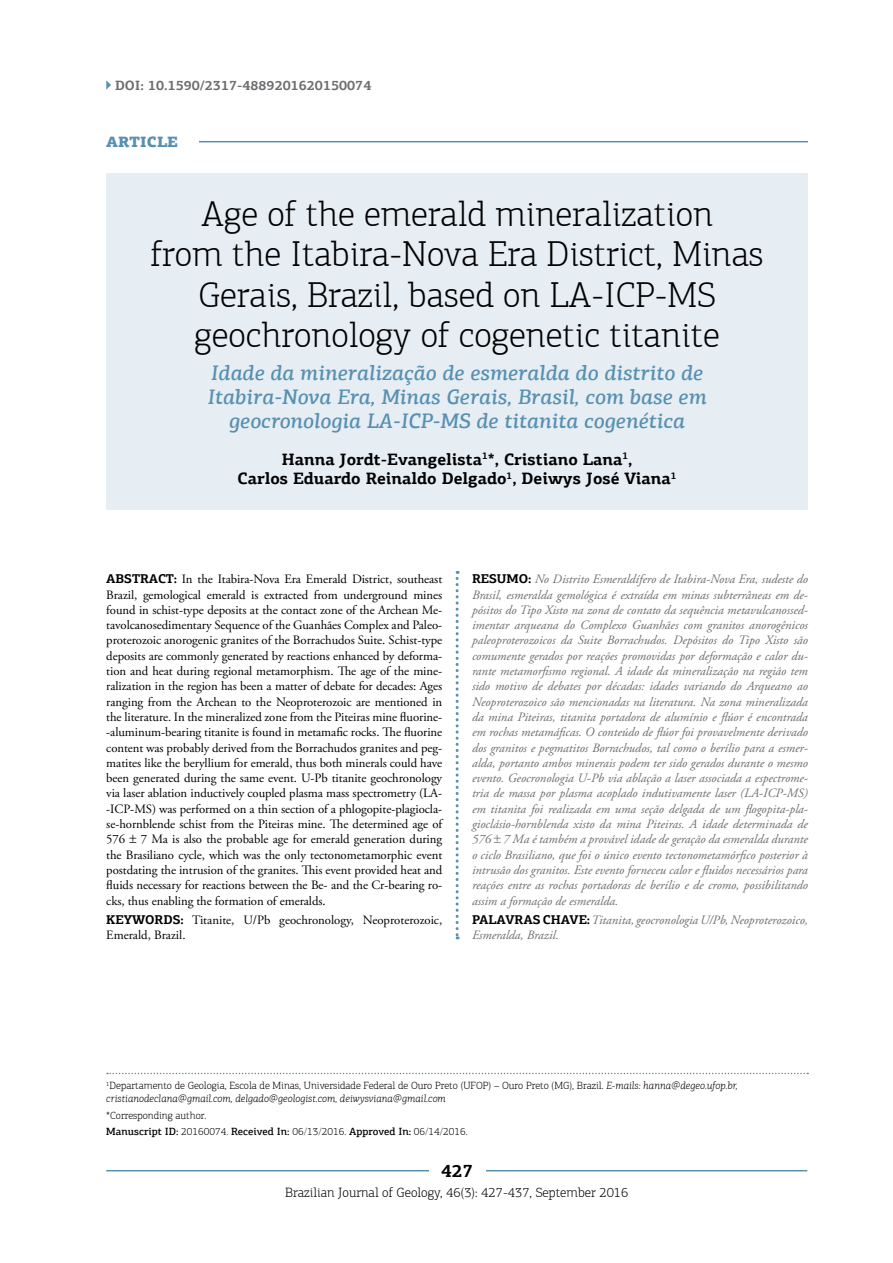
<style>
.page{position:relative;width:893px;height:1263px;background:#fff}
.page>*{position:absolute;margin:0;border:0;box-sizing:border-box;transform-origin:0 0}
.t1{font:300 36px/40.5px "PF Agora Slab Pro";color:#000;text-align:center}
.t2{font:italic 500 21px/24px "PF Agora Slab Pro";color:#5890b1;text-align:center}
.t3{font:700 18px "PF Agora Slab Pro";color:#000}
.t4{font:700 16.5px/19.8px "PF Agora Slab Pro";color:#000;text-align:center}
.t5{font:900 15px "PF Agora Slab Pro";color:#5890b1}
.t6{font:300 13.5px "PF Agora Slab Pro";color:#000}
.t7{font:700 13.5px "PF Agora Slab Pro";color:#6d6e71}
.t8{font:italic 12.75px/15.3px "Adobe Garamond Pro";color:#6d6e71;text-align:justify}
.t9{font:12.75px/15.3px "Adobe Garamond Pro";letter-spacing:-.005em;color:#000;text-align:justify}
.t10{font:italic 300 10.5px/12.6px "PF Agora Slab Pro";color:#000}
.t11{font:300 10.5px/16.8px "PF Agora Slab Pro";color:#000}
.s1{font-family:"PF Agora Slab Pro";font-weight:700}
.s2{font-family:"PF Agora Slab Pro";font-weight:700;font-style:normal;color:#000}
.s3{font-style:normal}
.s4{font-weight:500}
</style>
<div class="page">
<svg style="left:107px;top:1073px;width:701px;height:1px"></svg>
<svg style="left:456px;top:571px;width:3px;height:368px"></svg>
<div style="left:106px;top:173px;width:702px;height:337px;background:#e6edf3"></div>
<svg style="left:106px;top:80px;width:5px;height:10px"></svg>
<hr style="left:106px;top:141px;width:702px;height:1px;background:#5890b1">
<div style="left:106px;top:128px;width:93px;height:28px;background:#fff"></div>
<hr style="left:106px;top:1170px;width:701px;height:1px;background:#5890b1">
<div style="left:429px;top:1163px;width:56px;height:15px;background:#fff"></div>
<p class="t7" style="left:115px;top:77px;width:258px">DOI: 10.1590/2317-4889201620150074</p>
<p class="t5" style="left:106px;top:132px;width:73px">ARTICLE</p>
<h1 class="t1" style="left:151px;top:193px;width:614px">Age of the emerald mineralization<br>from the Itabira-Nova Era District, Minas Gerais, Brazil, based on LA-ICP-MS geochronology of cogenetic titanite</h1>
<h2 class="t2" style="left:207px;top:360px;width:501px">Idade da mineralização de esmeralda do distrito de<br>Itabira-Nova Era, Minas Gerais, Brasil, com base em geocronologia LA-ICP-MS de titanita cogenética</h2>
<p class="t4" style="left:238px;top:449px;width:441px">Hanna Jordt-Evangelista<sup>1</sup>*, Cristiano Lana<sup>1</sup>,<br>Carlos Eduardo Reinaldo Delgado<sup>1</sup>, Deiwys José Viana<sup>1</sup></p>
<p class="t9" style="left:106px;top:572px;width:337px"><span class="s1">ABSTRACT:</span> In the Itabira-Nova Era Emerald District, southeast Brazil, gemological emerald is extracted from underground mines found in schist-type deposits at the contact zone of the Archean Me&shy;tavolcanosedimentary Sequence of the Guanhães Complex and Paleo&shy;proterozoic anorogenic granites of the Borrachudos Suite. Schist-type deposits are commonly generated by reactions enhanced by deforma&shy;tion and heat during regional metamorphism. The age of the mine&shy;ralization in the region has been a matter of debate for decades: Ages ranging from the Archean to the Neoproterozoic are mentioned in the literature. In the mineralized zone from the Piteiras mine fluorine--aluminum-bearing titanite is found in metamafic rocks. The fluorine content was probably derived from the Borrachudos granites and peg&shy;matites like the beryllium for emerald, thus both minerals could have been generated during the same event. U-Pb titanite geochronology via laser ablation inductively coupled plasma mass spectrometry (LA--ICP-MS) was performed on a thin section of a phlogopite-plagiocla&shy;se-hornblende schist from the Piteiras mine. The determined age of 576 7 Ma is also the probable age for emerald generation during the Brasiliano cycle, which was the only tectonometamorphic event postdating the intrusion of the granites. This event provided heat and fluids necessary for reactions between the Be- and the Cr-bearing ro&shy;cks, thus enabling the formation of emeralds.</p>
<p class="t9" style="left:106px;top:913px;width:337px"><span class="s1">KEYWORDS:</span> Titanite, U/Pb geochronology, Neoproterozoic,<br>Emerald, Brazil.</p>
<p class="t8" style="left:472px;top:572px;width:337px"><span class="s2">RESUMO:</span> No Distrito Esmeraldífero de Itabira-Nova Era, sudeste do Brasil, esmeralda gemológica é extraída em minas subterrâneas em de&shy;pósitos do Tipo Xisto na zona de contato da sequência metavulcanossed&shy;imentar arqueana do Complexo Guanhães com granitos anorogênicos paleoproterozoicos da Suite Borrachudos. Depósitos do Tipo Xisto são comumente gerados por reações promovidas por deformação e calor du&shy;rante metamorfismo regional. A idade da mineralização na região tem sido motivo de debates por décadas: idades variando do Arqueano ao Neoproterozoico são mencionadas na literatura. Na zona mineralizada da mina Piteiras, titanita portadora de alumínio e flúor é encontrada em rochas metamáficas. O conteúdo de flúor foi provavelmente derivado dos granitos e pegmatitos Borrachudos, tal como o berílio para a esmer&shy;alda, portanto ambos minerais podem ter sido gerados durante o mesmo evento. Geocronologia U-Pb via ablação a laser associada a espectrome&shy;tria de massa por plasma acoplado indutivamente laser (LA-ICP-MS) em titanita foi realizada em uma seção delgada de um flogopita-pla&shy;gioclásio-hornblenda xisto da mina Piteiras. A idade determinada de 576 7 Ma é também a provável idade de geração da esmeralda durante o ciclo Brasiliano, que foi o único evento tectonometamórfico posterior à intrusão dos granitos. Este evento forneceu calor e fluidos necessários para reações entre as rochas portadoras de berílio e de cromo, possibilitando assim a formação de esmeralda.</p>
<p class="t8" style="left:472px;top:913px;width:337px"><span class="s2">PALAVRAS CHAVE:</span> Titanita, geocronologia U/Pb, Neoproterozoico,<br>Esmeralda, Brazil.</p>
<p class="t10" style="left:106px;top:1079px;width:633px"><sup>1</sup><span class="s3">Departamento de Geologia, Escola de Minas, Universidade Federal de Ouro Preto (UFOP) – Ouro Preto (MG), Brazil.</span> E-mails: hanna@degeo.ufop.br, cristianodeclana@gmail.com, delgado@geologist.com, deiwysviana@gmail.com</p>
<p class="t11" style="left:106px;top:1107px;width:363px">*Corresponding author.<br><span class="s4">Manuscript ID:</span> 20160074. <span class="s4">Received In:</span> 06/13/2016. <span class="s4">Approved In:</span> 06/14/2016.</p>
<h3 class="t3" style="left:441px;top:1160px;width:34px">427</h3>
<p class="t6" style="left:285px;top:1184px;width:345px">Brazilian Journal of Geology, 46(3): 427-437, September 2016</p>
</div>
